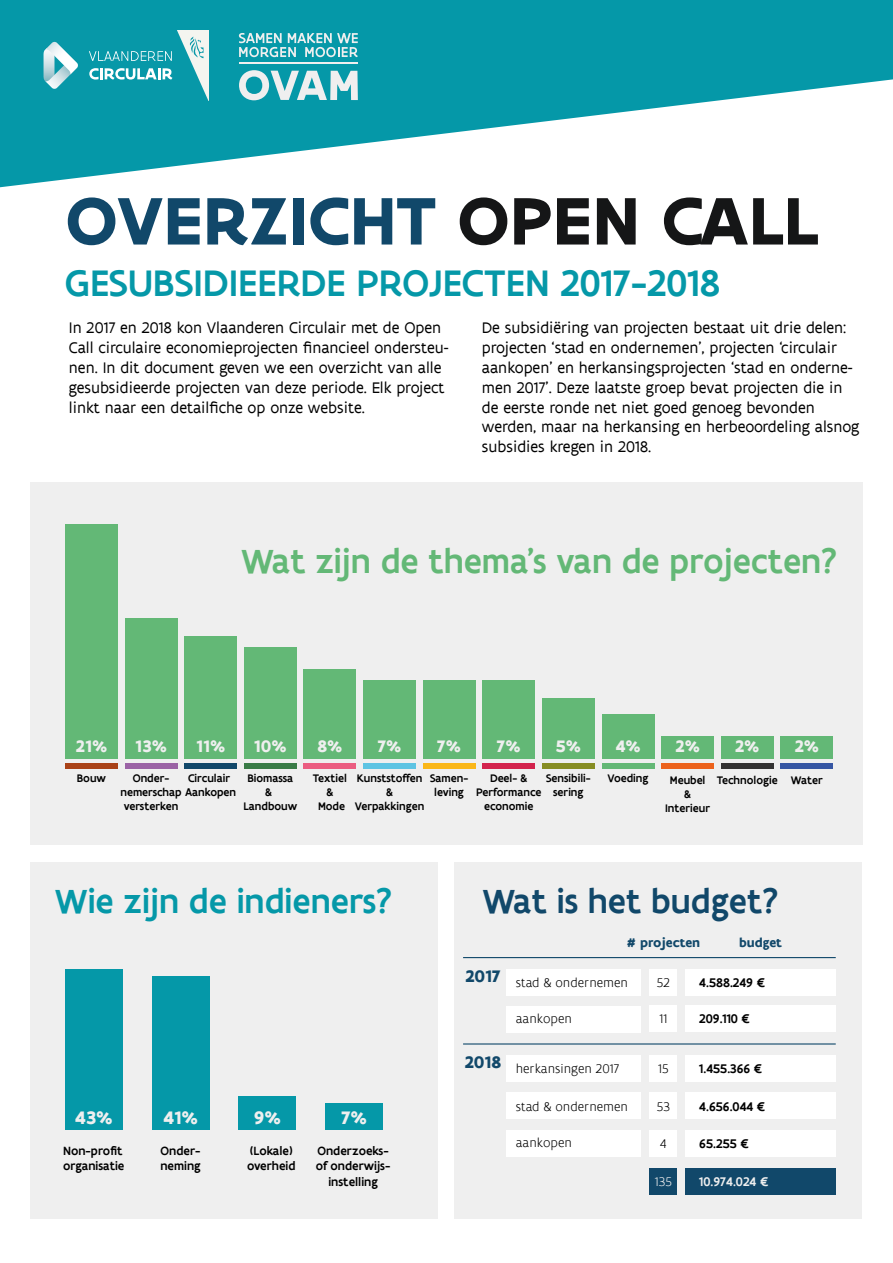
<style>
.page{position:relative;width:893px;height:1263px;background:#fff}
.page>*{position:absolute;margin:0;border:0;box-sizing:border-box;transform-origin:0 0}
.t1{font:700 72px "Flanders Art Sans";color:#11486a}
.t2{font:500 39.75px "Flanders Art Sans";color:#0598a8}
.t3{font:500 36px "Flanders Art Sans";color:#63b876}
.t4{font:500 36px "Flanders Art Sans";color:#0598a8}
.t5{font:500 36px "Flanders Art Sans";color:#11486a}
.t6{font:700 19.5px "Flanders Art Sans";color:#efefef}
.t7{font:700 18px "Flanders Art Sans";color:#efefef}
.t8{font:700 18px "Flanders Art Sans";color:#11486a}
.t9{font:16.5px/19.8px "Flanders Art Sans";color:#000}
.t10{font:300 13.5px "Flanders Art Sans";color:#000}
.t11{font:500 13.5px "Flanders Art Sans";color:#000}
.t12{font:700 13.5px "Flanders Art Sans";color:#11486a}
.t13{font:500 13.5px "Flanders Art Sans";color:#efefef}
.t14{font:300 13.5px "Flanders Art Sans";color:#efefef}
.t15{font:500 12.9px/15.5px "Flanders Art Sans";color:#000}
.t16{font:500 11.85px/14.1px "Flanders Art Sans";color:#000;text-align:center}
.s1{color:#151617}
</style>
<div class="page">
<div style="left:30px;top:482px;width:833px;height:362px;background:#efefef"></div>
<div style="left:30px;top:862px;width:407px;height:357px;background:#efefef"></div>
<div style="left:454px;top:862px;width:407px;height:357px;background:#efefef"></div>
<div style="left:326px;top:1103px;width:57px;height:26px;background:#0598a8"></div>
<div style="left:239px;top:1096px;width:57px;height:33px;background:#0598a8"></div>
<div style="left:152px;top:976px;width:57px;height:153px;background:#0598a8"></div>
<div style="left:65px;top:969px;width:57px;height:160px;background:#0598a8"></div>
<svg style="left:0;top:0;width:893px;height:187px;fill:#0598a8"></svg>
<div style="left:30px;top:30px;width:178px;height:70px;background:#0798a8"></div>
<svg style="left:89px;top:30px;width:119px;height:70px"></svg>
<svg style="left:43px;top:42px;width:35px;height:47px"></svg>
<svg style="left:239px;top:70px;width:119px;height:30px"></svg>
<svg style="left:239px;top:33px;width:119px;height:24px;background:#5cb8c2"></svg>
<hr style="left:239px;top:62px;width:119px;height:1px;background:#efefef">
<div style="left:65px;top:524px;width:53px;height:234px;background:#63b876"></div>
<div style="left:125px;top:618px;width:52px;height:140px;background:#63b876"></div>
<div style="left:542px;top:698px;width:53px;height:60px;background:#63b876"></div>
<div style="left:184px;top:636px;width:53px;height:122px;background:#63b876"></div>
<div style="left:244px;top:647px;width:53px;height:111px;background:#63b876"></div>
<div style="left:304px;top:669px;width:52px;height:89px;background:#63b876"></div>
<div style="left:363px;top:680px;width:53px;height:78px;background:#63b876"></div>
<div style="left:423px;top:680px;width:52px;height:78px;background:#63b876"></div>
<div style="left:482px;top:680px;width:53px;height:78px;background:#63b876"></div>
<div style="left:602px;top:714px;width:52px;height:44px;background:#63b876"></div>
<div style="left:661px;top:736px;width:53px;height:22px;background:#63b876"></div>
<div style="left:721px;top:736px;width:53px;height:22px;background:#63b876"></div>
<div style="left:780px;top:736px;width:53px;height:22px;background:#63b876"></div>
<div style="left:507px;top:969px;width:134px;height:26px;background:#fff"></div>
<div style="left:649px;top:969px;width:28px;height:26px;background:#fff"></div>
<div style="left:686px;top:969px;width:150px;height:26px;background:#fff"></div>
<div style="left:507px;top:1006px;width:134px;height:27px;background:#fff"></div>
<div style="left:507px;top:1055px;width:134px;height:26px;background:#fff"></div>
<div style="left:507px;top:1093px;width:134px;height:26px;background:#fff"></div>
<div style="left:507px;top:1130px;width:134px;height:27px;background:#fff"></div>
<div style="left:649px;top:1005px;width:28px;height:26px;background:#fff"></div>
<div style="left:686px;top:1005px;width:150px;height:26px;background:#fff"></div>
<div style="left:649px;top:1055px;width:28px;height:26px;background:#fff"></div>
<div style="left:686px;top:1055px;width:150px;height:26px;background:#fff"></div>
<div style="left:649px;top:1093px;width:28px;height:26px;background:#fff"></div>
<div style="left:686px;top:1093px;width:150px;height:26px;background:#fff"></div>
<div style="left:649px;top:1130px;width:28px;height:27px;background:#fff"></div>
<div style="left:686px;top:1130px;width:150px;height:27px;background:#fff"></div>
<div style="left:686px;top:1168px;width:150px;height:26px;background:#11486a"></div>
<div style="left:649px;top:1168px;width:28px;height:26px;background:#11486a"></div>
<hr style="left:463px;top:957px;width:373px;height:1px;background:#11486a">
<hr style="left:463px;top:1043px;width:373px;height:1px;background:#11486a">
<div style="left:65px;top:763px;width:53px;height:6px;background:#a94217"></div>
<div style="left:125px;top:763px;width:52px;height:6px;background:#9b63a5"></div>
<div style="left:184px;top:763px;width:53px;height:6px;background:#11486a"></div>
<div style="left:244px;top:763px;width:53px;height:6px;background:#397b46"></div>
<div style="left:304px;top:763px;width:52px;height:6px;background:#eb5d81"></div>
<div style="left:363px;top:763px;width:53px;height:6px;background:#5ec4e3"></div>
<div style="left:423px;top:763px;width:52px;height:6px;background:#fab719"></div>
<div style="left:482px;top:763px;width:53px;height:6px;background:#d3234d"></div>
<div style="left:602px;top:763px;width:52px;height:6px;background:#64b876"></div>
<div style="left:542px;top:763px;width:53px;height:6px;background:#878d23"></div>
<div style="left:661px;top:763px;width:53px;height:6px;background:#ec621c"></div>
<div style="left:721px;top:763px;width:53px;height:6px;background:#333232"></div>
<div style="left:780px;top:763px;width:53px;height:6px;background:#3656a3"></div>
<h1 class="t1" style="left:65px;top:175px;width:755px">OVERZICHT <span class="s1">OPEN CALL</span></h1>
<h2 class="t2" style="left:65px;top:258px;width:657px">GESUBSIDIEERDE PROJECTEN 2017-2018</h2>
<p class="t9" style="left:69px;top:318px;width:381px">In 2017 en 2018 kon Vlaanderen Circulair met de Open Call circulaire economieprojecten financieel ondersteu&shy;nen. In dit document geven we een overzicht van alle gesubsidieerde projecten van deze periode. Elk project linkt naar een detailfiche op onze website.</p>
<p class="t9" style="left:482px;top:318px;width:379px">De subsidiëring van projecten bestaat uit drie delen: projecten ‘stad en ondernemen’, projecten ‘circulair aankopen’ en herkansingsprojecten ‘stad en onderne&shy;men 2017’. Deze laatste groep bevat projecten die in de eerste ronde net niet goed genoeg bevonden werden, maar na herkansing en herbeoordeling alsnog subsidies kregen in 2018.</p>
<h3 class="t3" style="left:241px;top:538px;width:598px">Wat zijn de thema’s van de projecten?</h3>
<p class="t7" style="left:76px;top:734px;width:33px">21%</p>
<p class="t7" style="left:135px;top:734px;width:33px">13%</p>
<p class="t7" style="left:196px;top:734px;width:31px">11%</p>
<p class="t7" style="left:254px;top:734px;width:34px">10%</p>
<p class="t7" style="left:317px;top:734px;width:27px">8%</p>
<p class="t7" style="left:378px;top:734px;width:25px">7%</p>
<p class="t7" style="left:437px;top:734px;width:25px">7%</p>
<p class="t7" style="left:497px;top:734px;width:25px">7%</p>
<p class="t7" style="left:556px;top:734px;width:27px">5%</p>
<p class="t7" style="left:615px;top:734px;width:27px">4%</p>
<p class="t7" style="left:675px;top:734px;width:26px">2%</p>
<p class="t7" style="left:735px;top:734px;width:26px">2%</p>
<p class="t7" style="left:794px;top:734px;width:26px">2%</p>
<p class="t16" style="left:546px;top:771px;width:46px">Sensibili&shy;sering</p>
<p class="t16" style="left:77px;top:771px;width:31px">Bouw</p>
<p class="t16" style="left:120px;top:771px;width:117px;text-align:left;text-indent:12px">Onder-<br>nemerschap Aankopen versterken</p>
<p class="t16" style="left:188px;top:771px;width:44px">Circulair</p>
<p class="t16" style="left:243px;top:771px;width:55px">Biomassa &amp;<br>Landbouw</p>
<p class="t16" style="left:313px;top:771px;width:36px">Textiel &amp;<br>Mode</p>
<p class="t16" style="left:355px;top:771px;width:71px">Kunststoffen &amp;<br>Verpakkingen</p>
<p class="t16" style="left:430px;top:771px;width:40px">Samen&shy;leving</p>
<p class="t16" style="left:476px;top:771px;width:67px">Deel- &amp;<br>Performance economie</p>
<p class="t16" style="left:608px;top:771px;width:42px">Voeding</p>
<p class="t16" style="left:665px;top:773px;width:47px">Meubel &amp;<br>Interieur</p>
<p class="t16" style="left:717px;top:773px;width:108px">Technologie Water</p>
<h3 class="t4" style="left:55px;top:879px;width:339px">Wie zijn de indieners?</h3>
<h3 class="t5" style="left:482px;top:879px;width:297px">Wat is het budget?</h3>
<p class="t6" style="left:75px;top:1105px;width:39px">43%</p>
<p class="t15" style="left:63px;top:1143px;width:63px">Non-profit organisatie</p>
<p class="t6" style="left:163px;top:1105px;width:37px">41%</p>
<p class="t15" style="left:160px;top:1143px;width:42px">Onder&shy;neming</p>
<p class="t6" style="left:254px;top:1105px;width:29px">9%</p>
<p class="t15" style="left:247px;top:1143px;width:50px">(Lokale) overheid</p>
<p class="t6" style="left:341px;top:1105px;width:27px">7%</p>
<p class="t15" style="left:316px;top:1143px;width:76px;text-align:center">Onderzoeks&shy;of onderwijs&shy;instelling</p>
<p class="t8" style="left:465px;top:965px;width:37px">2017</p>
<p class="t8" style="left:464px;top:1051px;width:39px">2018</p>
<p class="t12" style="left:627px;top:934px;width:75px"># projecten</p>
<p class="t12" style="left:739px;top:934px;width:45px">budget</p>
<p class="t10" style="left:516px;top:974px;width:114px">stad &amp; ondernemen</p>
<p class="t10" style="left:657px;top:974px;width:14px">52</p>
<p class="t11" style="left:699px;top:974px;width:67px">4.588.249 €</p>
<p class="t10" style="left:659px;top:1010px;width:10px">11</p>
<p class="t11" style="left:699px;top:1010px;width:52px">209.110 €</p>
<p class="t10" style="left:516px;top:1010px;width:58px">aankopen</p>
<p class="t10" style="left:516px;top:1061px;width:105px">herkansingen 2017</p>
<p class="t10" style="left:516px;top:1098px;width:114px">stad &amp; ondernemen</p>
<p class="t10" style="left:516px;top:1134px;width:58px">aankopen</p>
<p class="t10" style="left:658px;top:1060px;width:12px">15</p>
<p class="t11" style="left:699px;top:1060px;width:64px">1.455.366 €</p>
<p class="t10" style="left:657px;top:1098px;width:14px">53</p>
<p class="t11" style="left:699px;top:1098px;width:67px">4.656.044 €</p>
<p class="t10" style="left:660px;top:1136px;width:8px">4</p>
<p class="t14" style="left:655px;top:1173px;width:19px">135</p>
<p class="t11" style="left:699px;top:1135px;width:51px">65.255 €</p>
<p class="t13" style="left:699px;top:1173px;width:70px">10.974.024 €</p>
</div>
